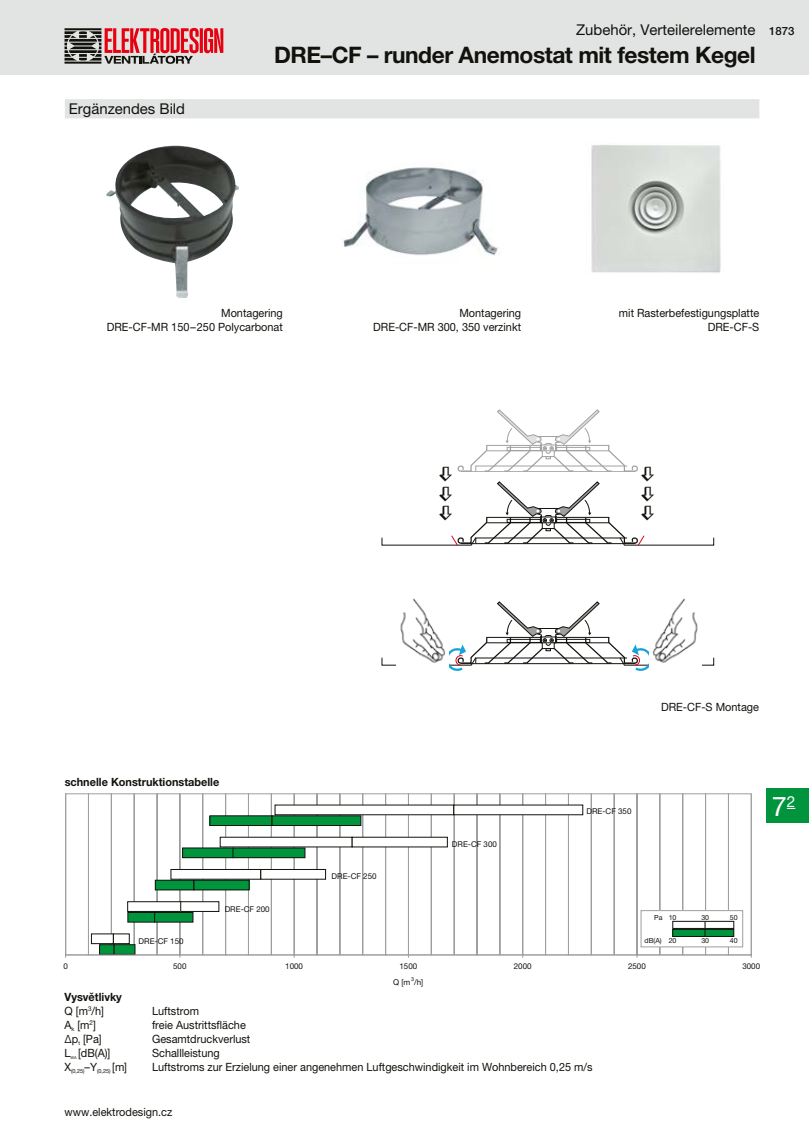
<style>
.page{position:relative;width:809px;height:1141px;background:#fff}
.page>*{position:absolute;margin:0;border:0;box-sizing:border-box;transform-origin:0 0}
.t1{font:27.12px "Helvetica Neue LT Pro";color:#fff}
.t2{font:700 22.75px "Helvetica Neue LT Pro";letter-spacing:-.02em;color:#12120d}
.t3{font:14.88px "Helvetica Neue LT Pro";color:#12120d}
.t4{font:11.38px/13.7px "Helvetica Neue LT Pro";color:#12120d;text-align:right;scale:.96 1}
.t5{font:700 11.38px/14px "Helvetica Neue LT Pro";color:#12120d;scale:.96 1}
.t6{font:500 11.38px "Helvetica Neue LT Pro";color:#12120d}
.t7{font:8.05px "Helvetica Neue LT Pro";color:#12120d}
.t8{font:7px "Helvetica Neue LT Pro";color:#12120d}
.t9{font:5.6px "Helvetica Neue LT Pro";color:#12120d;scale:.96 1}
.t10{font:5.42px "Helvetica Neue LT Pro";color:#12120d}
.t11{font:4.02px "Helvetica Neue LT Pro";color:#12120d;scale:.96 1}
.s1{font-weight:400}
</style>
<div class="page">
<div style="left:0;top:0;width:809px;height:74px;background:#e2e3e3"></div>
<svg style="left:64px;top:28px;width:159px;height:36px"></svg>
<div style="left:766px;top:789px;width:43px;height:34px;background:#00943d"></div>
<img style="left:106px;top:146px;width:133px;height:152px">
<img style="left:342px;top:167px;width:156px;height:89px">
<div style="left:65px;top:99px;width:694px;height:19px;background:#e2e3e3"></div>
<img style="left:591px;top:145px;width:130px;height:128px">
<svg style="left:381px;top:601px;width:333px;height:70px"></svg>
<img style="left:396px;top:598px;width:52px;height:69px">
<img style="left:649px;top:598px;width:52px;height:69px">
<hr style="left:88px;top:794px;width:1px;height:161px;background:#9d9e9e">
<hr style="left:111px;top:794px;width:1px;height:161px;background:#9d9e9e">
<hr style="left:134px;top:794px;width:1px;height:161px;background:#9d9e9e">
<hr style="left:157px;top:794px;width:1px;height:161px;background:#9d9e9e">
<hr style="left:203px;top:794px;width:1px;height:161px;background:#9d9e9e">
<hr style="left:202px;top:794px;width:1px;height:161px;background:#9d9e9e">
<hr style="left:225px;top:794px;width:1px;height:161px;background:#9d9e9e">
<hr style="left:248px;top:794px;width:1px;height:161px;background:#9d9e9e">
<hr style="left:271px;top:794px;width:1px;height:161px;background:#9d9e9e">
<hr style="left:317px;top:794px;width:1px;height:161px;background:#9d9e9e">
<hr style="left:340px;top:794px;width:1px;height:161px;background:#9d9e9e">
<hr style="left:339px;top:794px;width:1px;height:161px;background:#9d9e9e">
<hr style="left:363px;top:794px;width:1px;height:161px;background:#9d9e9e">
<hr style="left:362px;top:794px;width:1px;height:161px;background:#9d9e9e">
<hr style="left:385px;top:794px;width:1px;height:161px;background:#9d9e9e">
<hr style="left:431px;top:794px;width:1px;height:161px;background:#9d9e9e">
<hr style="left:454px;top:794px;width:1px;height:161px;background:#9d9e9e">
<hr style="left:477px;top:794px;width:1px;height:161px;background:#9d9e9e">
<hr style="left:476px;top:794px;width:1px;height:161px;background:#9d9e9e">
<hr style="left:500px;top:794px;width:1px;height:161px;background:#9d9e9e">
<hr style="left:499px;top:794px;width:1px;height:161px;background:#9d9e9e">
<hr style="left:545px;top:794px;width:1px;height:161px;background:#9d9e9e">
<hr style="left:568px;top:794px;width:1px;height:161px;background:#9d9e9e">
<hr style="left:591px;top:794px;width:1px;height:161px;background:#9d9e9e">
<hr style="left:614px;top:794px;width:1px;height:161px;background:#9d9e9e">
<hr style="left:659px;top:794px;width:1px;height:161px;background:#9d9e9e">
<hr style="left:682px;top:794px;width:1px;height:161px;background:#9d9e9e">
<hr style="left:705px;top:794px;width:1px;height:161px;background:#9d9e9e">
<hr style="left:728px;top:794px;width:1px;height:161px;background:#9d9e9e">
<hr style="left:180px;top:794px;width:1px;height:161px;background:#9d9e9e">
<hr style="left:179px;top:794px;width:1px;height:161px;background:#9d9e9e">
<hr style="left:294px;top:794px;width:1px;height:161px;background:#9d9e9e">
<hr style="left:408px;top:794px;width:1px;height:161px;background:#9d9e9e">
<hr style="left:522px;top:794px;width:1px;height:161px;background:#9d9e9e">
<hr style="left:637px;top:794px;width:1px;height:161px;background:#9d9e9e">
<hr style="left:636px;top:794px;width:1px;height:161px;background:#9d9e9e">
<div style="left:65px;top:794px;width:686px;height:161px;border:1px solid #9d9e9e"></div>
<div style="left:91px;top:934px;width:22px;height:10px;background:#fff"></div>
<div style="left:91px;top:933px;width:23px;height:11px;border:1px solid #12120d"></div>
<div style="left:128px;top:902px;width:53px;height:9px;background:#fff"></div>
<div style="left:127px;top:901px;width:54px;height:11px;border:1px solid #12120d"></div>
<div style="left:171px;top:869px;width:90px;height:10px;background:#fff"></div>
<div style="left:170px;top:869px;width:91px;height:11px;border:1px solid #12120d"></div>
<div style="left:220px;top:837px;width:132px;height:10px;background:#fff"></div>
<div style="left:275px;top:805px;width:179px;height:10px;background:#fff"></div>
<div style="left:113px;top:933px;width:17px;height:11px;border:1px solid #12120d"></div>
<div style="left:181px;top:902px;width:38px;height:9px;background:#fff"></div>
<div style="left:180px;top:901px;width:39px;height:11px;border:1px solid #12120d"></div>
<div style="left:261px;top:869px;width:64px;height:10px;background:#fff"></div>
<div style="left:260px;top:869px;width:66px;height:11px;border:1px solid #12120d"></div>
<div style="left:352px;top:837px;width:95px;height:10px;background:#fff"></div>
<div style="left:454px;top:805px;width:128px;height:10px;background:#fff"></div>
<div style="left:100px;top:945px;width:14px;height:9px;background:#00943d"></div>
<div style="left:99px;top:944px;width:16px;height:11px;border:1px solid #12120d"></div>
<div style="left:128px;top:912px;width:27px;height:10px;background:#00943d"></div>
<div style="left:127px;top:912px;width:28px;height:11px;border:1px solid #12120d"></div>
<div style="left:155px;top:880px;width:39px;height:10px;background:#00943d"></div>
<div style="left:155px;top:880px;width:39px;height:10px;border:1px solid #12120d"></div>
<div style="left:182px;top:848px;width:51px;height:10px;background:#00943d"></div>
<div style="left:182px;top:847px;width:51px;height:11px;border:1px solid #12120d"></div>
<div style="left:210px;top:816px;width:62px;height:9px;background:#00943d"></div>
<div style="left:209px;top:815px;width:63px;height:11px;border:1px solid #12120d"></div>
<div style="left:114px;top:945px;width:21px;height:9px;background:#00943d"></div>
<div style="left:114px;top:944px;width:21px;height:11px;border:1px solid #12120d"></div>
<div style="left:155px;top:912px;width:38px;height:10px;background:#00943d"></div>
<div style="left:154px;top:912px;width:39px;height:11px;border:1px solid #12120d"></div>
<div style="left:194px;top:880px;width:55px;height:10px;background:#00943d"></div>
<div style="left:193px;top:880px;width:57px;height:10px;border:1px solid #12120d"></div>
<div style="left:233px;top:848px;width:72px;height:10px;background:#00943d"></div>
<div style="left:232px;top:847px;width:73px;height:11px;border:1px solid #12120d"></div>
<div style="left:272px;top:816px;width:89px;height:9px;background:#00943d"></div>
<div style="left:271px;top:815px;width:90px;height:11px;border:1px solid #12120d"></div>
<hr style="left:66px;top:955px;width:685px;height:1px;background:#9d9e9e">
<hr style="left:751px;top:794px;width:1px;height:161px;background:#9d9e9e">
<div style="left:641px;top:911px;width:101px;height:36px;background:#fff"></div>
<div style="left:641px;top:910px;width:101px;height:37px;border:1px solid #9d9e9e"></div>
<div style="left:672px;top:929px;width:61px;height:7px;background:#00943d"></div>
<div style="left:672px;top:929px;width:62px;height:8px;border:1px solid #12120d"></div>
<div style="left:672px;top:921px;width:62px;height:8px;border:1px solid #12120d"></div>
<svg style="left:704px;top:921px;width:1px;height:15px"></svg>
<svg style="left:381px;top:409px;width:333px;height:137px"></svg>
<h3 class="t3" style="left:69px;top:100px;width:118px">Ergänzendes Bild</h3>
<h3 class="t3" style="left:576px;top:21px;width:181px">Zubehör, Verteilerelemente</h3>
<h2 class="t2" style="left:274px;top:41px;width:483px">DRE–CF – runder Anemostat mit festem Kegel</h2>
<p class="t6" style="left:769px;top:25px;width:27px">1873</p>
<p class="t4" style="left:107px;top:306px;width:185px">Montagering<br>DRE-CF-MR 150–250 Polycarbonat</p>
<p class="t4" style="left:373px;top:306px;width:156px">Montagering<br>DRE-CF-MR 300, 350 verzinkt</p>
<p class="t4" style="left:619px;top:306px;width:148px">mit Rasterbefestigungsplatte<br>DRE-CF-S</p>
<p class="t4" style="left:661px;top:700px;width:103px">DRE-CF-S Montage</p>
<p class="t5" style="left:65px;top:775px;width:163px">schnelle Konstruktionstabelle</p>
<p class="t7" style="left:139px;top:936px;width:46px">DRE-CF 150</p>
<p class="t7" style="left:225px;top:904px;width:46px">DRE-CF 200</p>
<p class="t7" style="left:331px;top:871px;width:46px">DRE-CF 250</p>
<p class="t7" style="left:452px;top:839px;width:46px">DRE-CF 300</p>
<p class="t7" style="left:586px;top:806px;width:46px">DRE-CF 350</p>
<p class="t8" style="left:654px;top:913px;width:24px">Pa 10</p>
<p class="t8" style="left:701px;top:913px;width:9px">30</p>
<p class="t8" style="left:729px;top:913px;width:9px">50</p>
<p class="t8" style="left:644px;top:936px;width:33px">dB(A) 20</p>
<p class="t8" style="left:701px;top:936px;width:9px">30</p>
<p class="t8" style="left:729px;top:936px;width:9px">40</p>
<p class="t7" style="left:63px;top:961px;width:6px">0</p>
<p class="t7" style="left:173px;top:961px;width:15px">500</p>
<p class="t7" style="left:285px;top:961px;width:19px">1000</p>
<p class="t7" style="left:399px;top:961px;width:19px">1500</p>
<p class="t7" style="left:514px;top:961px;width:19px">2000</p>
<p class="t7" style="left:628px;top:961px;width:19px">2500</p>
<p class="t7" style="left:742px;top:961px;width:19px">3000</p>
<p class="t7" style="left:393px;top:977px;width:19px">Q [m</p>
<p class="t10" style="left:411px;top:975px;width:4px">3</p>
<p class="t7" style="left:414px;top:977px;width:11px">/h]</p>
<p class="t5" style="left:64px;top:990px;width:61px">Vysvětlivky<br><span class="s1">Q [m</span><sup>3</sup><span class="s1">/h]</span></p>
<p class="t4" style="left:152px;top:1004px;width:50px">Luftstrom</p>
<p class="t4" style="left:64px;top:1018px;width:34px">A<sub>k</sub> [m<sup>2</sup>]</p>
<p class="t4" style="left:152px;top:1018px;width:99px">freie Austrittsfläche</p>
<p class="t4" style="left:64px;top:1032px;width:40px">Δp<sub>t</sub> [Pa]</p>
<p class="t4" style="left:152px;top:1032px;width:104px">Gesamtdruckverlust</p>
<p class="t4" style="left:64px;top:1046px;width:8px">L</p>
<p class="t11" style="left:71px;top:1055px;width:8px">wa</p>
<p class="t4" style="left:78px;top:1046px;width:35px">[dB(A)]</p>
<p class="t4" style="left:152px;top:1046px;width:72px">Schallleistung</p>
<p class="t9" style="left:64px;top:1068px;width:67px"><sup>X</sup>(0,25)<sup>–Y</sup>(0,25) <sup>[m]</sup></p>
<p class="t4" style="left:152px;top:1060px;width:460px">Luftstroms zur Erzielung einer angenehmen Luftgeschwindigkeit im Wohnbereich 0,25 m/s</p>
<h1 class="t1" style="left:771px;top:790px;width:25px">7<sup>2</sup></h1>
<p class="t4" style="left:64px;top:1105px;width:114px">www.elektrodesign.cz</p>
</div>
